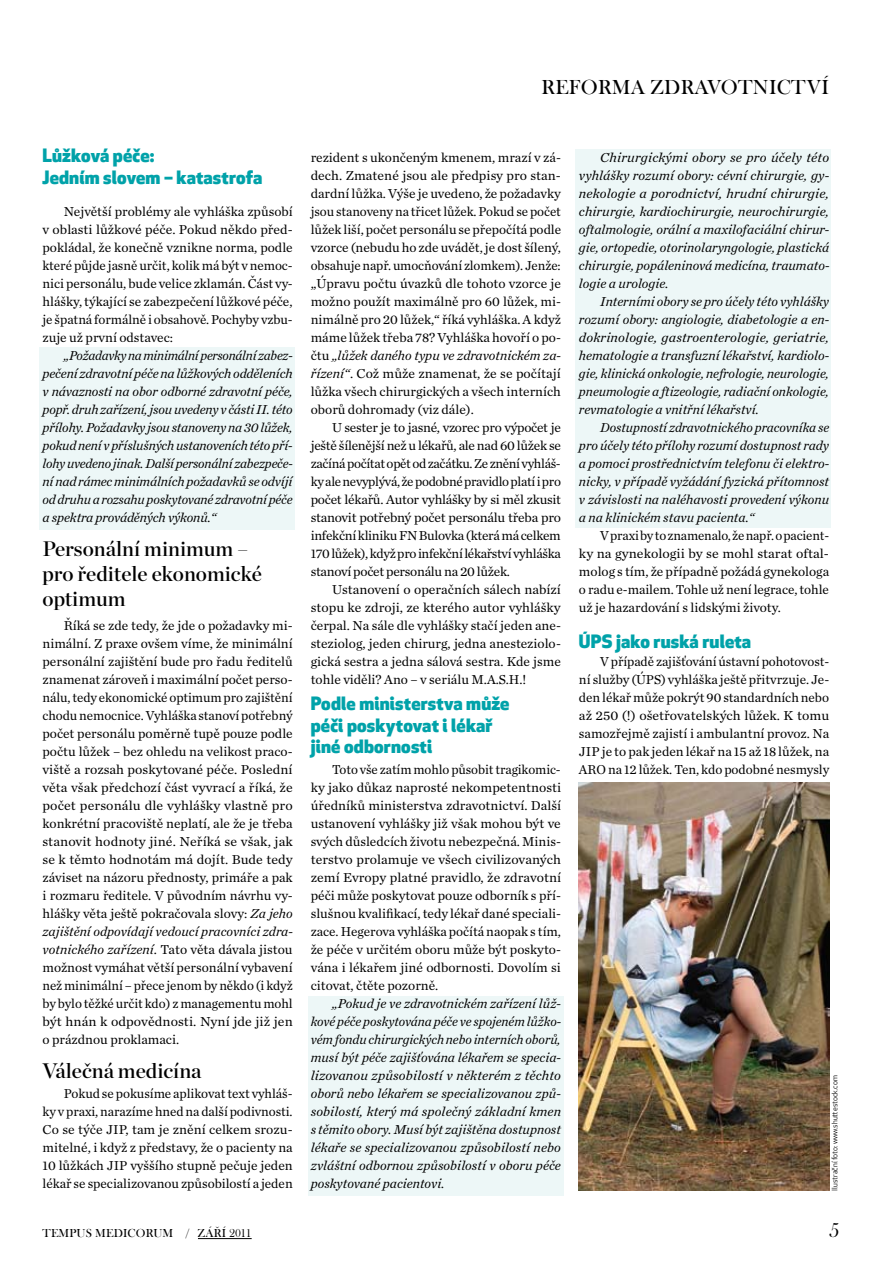
<style>
.page{position:relative;width:893px;height:1263px;background:#fff}
.page>*{position:absolute;margin:0;border:0;box-sizing:border-box;transform-origin:0 0}
.t1{font:21px/25.2px "Chronicle Display Semi";color:#000}
.t2{font:21px "Baskerville Old Face DOT";letter-spacing:.015em;color:#000}
.t3{font:800 18px/21.6px "Apex New";letter-spacing:.01em;color:#00a2a9}
.t4{font:13.5px/18px "Chronicle Text G1";color:#000;text-align:justify}
.t5{font:italic 13.5px/18px "Chronicle Text G1";color:#000;text-align:justify}
.t6{font:12px "Baskerville Old Face DOT";letter-spacing:.015em;color:#000}
.t7{font:7.5px "Apex New";color:#000}
.s1{font-style:italic}
</style>
<div class="page">
<hr style="left:198px;top:1238px;width:54px;height:1px;background:#000">
<div style="left:39px;top:347px;width:255px;height:182px;background:#edf7f7"></div>
<div style="left:575px;top:149px;width:255px;height:378px;background:#edf7f7"></div>
<div style="left:308px;top:996px;width:255px;height:199px;background:#edf7f7"></div>
<img style="left:578px;top:782px;width:251px;height:409px">
<h1 class="t2" style="left:707px;top:75px;width:122px">VOTNICTVÍ</h1>
<h1 class="t2" style="left:542px;top:75px;width:57px">REFORMA</h1>
<h1 class="t2" style="left:651px;top:75px;width:16px">ZDRA</h1>
<h2 class="t3" style="left:43px;top:144px;width:221px">Lůžková péče:<br>Jedním slovem – katastrofa</h2>
<p class="t4" style="left:43px;top:202px;width:252px;text-indent:21px">Největší problémy ale vyhláška způsobí v oblasti lůžkové péče. Pokud někdo před&shy;pokládal, že konečně vznikne norma, podle které půjde jasně určit, kolik má být vnemoc&shy;nici personálu, bude velice zklamán. Část vy&shy;hlášky, týkající se zabezpečení lůžkové péče, je špatná formálně i obsahově. Pochyby vzbu&shy;zuje už první odstavec:</p>
<p class="t5" style="left:43px;top:346px;width:252px;text-indent:21px">„Požadavky na minimální personální zabez&shy;pečení zdravotní péče na lůžkových odděleních v návaznosti na obor odborné zdravotní péče, popř. druh zařízení, jsou uvedeny v části II. této přílohy. Požadavky jsou stanoveny na 30 lůžek, pokud není v příslušných ustanoveních této pří&shy;lohy uvedeno jinak. Další personální zabezpeče&shy;ní nad rámec minimálních požadavků se odvíjí od druhu arozsahu poskytované zdravotní péče a spektra prováděných výkonů.“</p>
<h1 class="t1" style="left:43px;top:534px;width:221px">Personální minimum – pro ředitele ekonomické optimum</h1>
<p class="t4" style="left:43px;top:616px;width:252px;text-indent:21px">Říká se zde tedy, že jde o požadavky mi&shy;nimální. Z praxe ovšem víme, že minimální personální zajištění bude pro řadu ředitelů znamenat zároveň i maximální počet perso&shy;nálu, tedy ekonomické optimum pro zajištění chodu nemocnice. Vyhláška stanoví potřebný počet personálu poměrně tupě pouze podle počtu lůžek – bez ohledu na velikost praco&shy;viště a rozsah poskytované péče. Poslední věta však předchozí část vyvrací a říká, že počet personálu dle vyhlášky vlastně pro konkrétní pracoviště neplatí, ale že je třeba stanovit hodnoty jiné. Neříká se však, jak se k těmto hodnotám má dojít. Bude tedy záviset na názoru přednosty, primáře a pak i rozmaru ředitele. V původním návrhu vy&shy;hlášky věta ještě pokračovala slovy: <span class="s1">Za jeho zajištění odpovídají vedoucí pracovníci zdra&shy;votnického zařízení</span>. Tato věta dávala jistou možnost vymáhat větší personální vybavení než minimální – přece jenom by někdo (i když by bylo těžké určit kdo) z managementu mohl být hnán k odpovědnosti. Nyní jde již jen o prázdnou proklamaci.</p>
<h1 class="t1" style="left:43px;top:1056px;width:161px">Válečná medicína</h1>
<p class="t4" style="left:43px;top:1084px;width:252px;text-indent:21px">Pokud se pokusíme aplikovat text vyhláš&shy;ky v praxi, narazíme hned na další podivnosti.<br>Co se týče JIP, tam je znění celkem srozu&shy;mitelné, i když z představy, že o pacienty na 10 lůžkách JIP vyššího stupně pečuje jeden lékař se specializovanou způsobilostí a jeden</p>
<p class="t4" style="left:311px;top:148px;width:252px">rezident s ukončeným kmenem, mrazí v zá&shy;dech. Zmatené jsou ale předpisy pro stan&shy;dardní lůžka. Výše je uvedeno, že požadavky jsou stanoveny na třicet lůžek. Pokud se počet lůžek liší, počet personálu se přepočítá podle vzorce (nebudu ho zde uvádět, je dost šílený, obsahuje např. umocňování zlomkem). Jenže: „Úpravu počtu úvazků dle tohoto vzorce je možno použít maximálně pro 60 lůžek, mi&shy;nimálně pro 20 lůžek,“ říká vyhláška. A když máme lůžek třeba 78? Vyhláška hovoří o po&shy;čtu <span class="s1">„lůžek daného typu ve zdravotnickém za&shy;řízení“</span>. Což může znamenat, že se počítají lůžka všech chirurgických a všech interních oborů dohromady (viz dále).</p>
<p class="t4" style="left:311px;top:418px;width:252px;text-indent:21px">U sester je to jasné, vzorec pro výpočet je ještě šílenější než u lékařů, ale nad 60 lůžek se začíná počítat opět od začátku. Ze znění vyhláš&shy;ky ale nevyplývá, že podobné pravidlo platí ipro počet lékařů. Autor vyhlášky by si měl zkusit stanovit potřebný počet personálu třeba pro infekční kliniku FN Bulovka (která má celkem 170 lůžek), když pro infekční lékařství vyhláška stanoví počet personálu na 20 lůžek.</p>
<p class="t4" style="left:311px;top:580px;width:252px;text-indent:21px">Ustanovení o operačních sálech nabízí stopu ke zdroji, ze kterého autor vyhlášky čerpal. Na sále dle vyhlášky stačí jeden ane&shy;steziolog, jeden chirurg, jedna anesteziolo&shy;gická sestra a jedna sálová sestra. Kde jsme tohle viděli? Ano – v seriálu M.A.S.H.!</p>
<h2 class="t3" style="left:311px;top:692px;width:200px">Podle ministerstva může péči poskytovat i lékař jiné odbornosti</h2>
<p class="t4" style="left:311px;top:760px;width:252px;text-indent:21px">Toto vše zatím mohlo působit tragikomic&shy;ky jako důkaz naprosté nekompetentnosti úředníků ministerstva zdravotnictví. Další ustanovení vyhlášky již však mohou být ve svých důsledcích životu nebezpečná. Minis&shy;terstvo prolamuje ve všech civilizovaných zemí Evropy platné pravidlo, že zdravotní péči může poskytovat pouze odborník s pří&shy;slušnou kvalifikací, tedy lékař dané speciali&shy;zace. Hegerova vyhláška počítá naopak s tím, že péče v určitém oboru může být poskyto&shy;vána i lékařem jiné odbornosti. Dovolím si citovat, čtěte pozorně.</p>
<p class="t5" style="left:311px;top:994px;width:252px;text-indent:21px">„Pokud je ve zdravotnickém zařízení lůž&shy;kové péče poskytována péče ve spojeném lůžko&shy;vém fondu chirurgických nebo interních oborů, musí být péče zajišťována lékařem se specia&shy;lizovanou způsobilostí v některém z těchto oborů nebo lékařem se specializovanou způ&shy;sobilostí, který má společný základní kmen s těmito obory. Musí být zajištěna dostupnost lékaře se specializovanou způsobilostí nebo zvláštní odbornou způsobilostí v oboru péče poskytované pacientovi.</p>
<p class="t5" style="left:579px;top:148px;width:252px;text-indent:21px">Chirurgickými obory se pro účely této vyhlášky rozumí obory: cévní chirurgie, gy&shy;nekologie a porodnictví, hrudní chirurgie, chirurgie, kardiochirurgie, neurochirurgie, oftalmologie, orální a maxilofaciální chirur&shy;gie, ortopedie, otorinolaryngologie, plastická chirurgie, popáleninová medicína, traumato&shy;logie a urologie.</p>
<p class="t5" style="left:579px;top:292px;width:252px;text-indent:21px">Interními obory se pro účely této vyhlášky rozumí obory: angiologie, diabetologie a en&shy;dokrinologie, gastroenterologie, geriatrie, hematologie a transfuzní lékařství, kardiolo&shy;gie, klinická onkologie, nefrologie, neurologie, pneumologie a ftizeologie, radiační onkologie, revmatologie a vnitřní lékařství.</p>
<p class="t5" style="left:579px;top:418px;width:252px;text-indent:21px">Dostupností zdravotnického pracovníka se pro účely této přílohy rozumí dostupnost rady a pomoci prostřednictvím telefonu či elektro&shy;nicky, v případě vyžádání fyzická přítomnost v závislosti na naléhavosti provedení výkonu a na klinickém stavu pacienta.“</p>
<p class="t4" style="left:579px;top:526px;width:252px;text-indent:21px">Vpraxi by to znamenalo, že např. opacient&shy;ky na gynekologii by se mohl starat oftal&shy;molog s tím, že případně požádá gynekologa o radu e-mailem. Tohle už není legrace, tohle už je hazardování s lidskými životy.</p>
<h2 class="t3" style="left:579px;top:630px;width:174px">ÚPS jako ruská ruleta</h2>
<p class="t4" style="left:579px;top:652px;width:252px;text-indent:21px">Vpřípadě zajišťování ústavní pohotovost&shy;ní služby (ÚPS) vyhláška ještě přitvrzuje. Je&shy;den lékař může pokrýt 90 standardních nebo až 250 (!) ošetřovatelských lůžek. K tomu samozřejmě zajistí i ambulantní provoz. Na JIP je to pak jeden lékař na 15 až 18 lůžek, na ARO na 12 lůžek. Ten, kdo podobné nesmysly</p>
<p class="t7" style="left:830px;top:1191px;width:117px;rotate:-90deg">Ilustrační foto: www.shuttestock.com</p>
<p class="t6" style="left:43px;top:1227px;width:211px">TEMPUS MEDICORUM / ZÁŘÍ 2011</p>
<h1 class="t2" style="left:829px;top:1219px;width:12px">5</h1>
</div>
